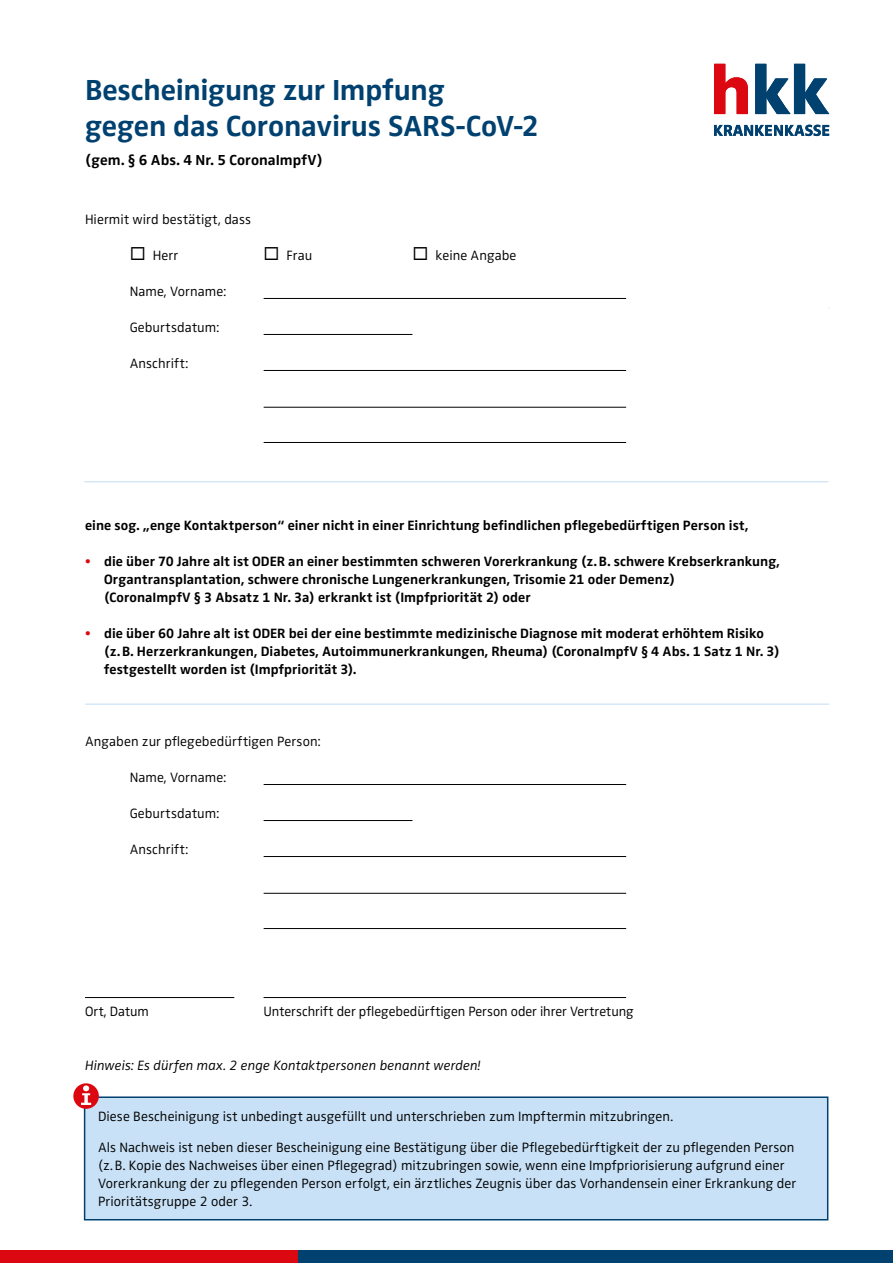
<style>
.page{position:relative;width:893px;height:1263px;background:#fff}
.page>*{position:absolute;margin:0;border:0;box-sizing:border-box;transform-origin:0 0}
.t1{font:700 30px/36px "Zwo";letter-spacing:-.005em;color:#004170}
.t2{font:700 15px "Zwo";letter-spacing:.005em;color:#000}
.t3{font:300 13.95px/18px "Zwo";letter-spacing:.005em;color:#000}
.t4{font:700 13.95px/18px "Zwo";letter-spacing:.005em;color:#000}
.t5{font:italic 300 13.95px "Zwo";letter-spacing:.005em;color:#000}
.s1{color:#db0812}
</style>
<div class="page">
<div style="left:298px;top:1250px;width:595px;height:13px;background:#004170"></div>
<div style="left:0;top:1250px;width:298px;height:13px;background:#db0812"></div>
<svg style="left:714px;top:64px;width:34px;height:50px"></svg>
<svg style="left:755px;top:64px;width:74px;height:50px"></svg>
<svg style="left:714px;top:125px;width:115px;height:11px"></svg>
<hr style="left:264px;top:298px;width:362px;height:1px;background:#000">
<hr style="left:264px;top:334px;width:148px;height:1px;background:#000">
<hr style="left:264px;top:370px;width:362px;height:1px;background:#000">
<hr style="left:264px;top:407px;width:362px;height:1px;background:#000">
<hr style="left:264px;top:442px;width:362px;height:1px;background:#000">
<hr style="left:264px;top:784px;width:362px;height:1px;background:#000">
<hr style="left:264px;top:820px;width:148px;height:1px;background:#000">
<hr style="left:264px;top:856px;width:362px;height:1px;background:#000">
<hr style="left:264px;top:893px;width:362px;height:1px;background:#000">
<hr style="left:264px;top:928px;width:362px;height:1px;background:#000">
<hr style="left:85px;top:997px;width:149px;height:1px;background:#000">
<hr style="left:264px;top:997px;width:362px;height:1px;background:#000">
<hr style="left:84px;top:481px;width:744px;height:1px;background:#c8e1f6">
<hr style="left:85px;top:703px;width:744px;height:2px;background:#c8e1f6">
<div style="left:85px;top:1097px;width:743px;height:123px;background:#c8e1f6"></div>
<div style="left:84px;top:1096px;width:744px;height:124px;border:2px solid #004170"></div>
<div style="left:73px;top:1083px;width:26px;height:26px;background:#db0812;border-radius:50%"></div>
<svg style="left:81px;top:1085px;width:10px;height:20px"></svg>
<h1 class="t1" style="left:85px;top:72px;width:456px">Bescheinigung zur Impfung<br>gegen das Coronavirus SARS-CoV-2</h1>
<p class="t2" style="left:85px;top:151px;width:239px">(gem. § 6 Abs. 4 Nr. 5 CoronaImpfV)</p>
<p class="t3" style="left:85px;top:210px;width:168px">Hiermit wird bestätigt, dass</p>
<p class="t3" style="left:130px;top:246px;width:50px">◻ Herr</p>
<p class="t3" style="left:264px;top:246px;width:50px">◻ Frau</p>
<p class="t3" style="left:412px;top:246px;width:106px">◻ keine Angabe</p>
<p class="t3" style="left:130px;top:282px;width:98px">Name, Vorname:</p>
<p class="t3" style="left:130px;top:318px;width:91px">Geburtsdatum:</p>
<p class="t3" style="left:130px;top:354px;width:60px">Anschrift:</p>
<p class="t4" style="left:85px;top:516px;width:665px">eine sog. „enge Kontaktperson“ einer nicht in einer Einrichtung befindlichen pflegebedürftigen Person ist,</p>
<p class="t4" style="left:104px;top:552px;width:677px;text-indent:-19px"><span class="s1">•</span> die über 70 Jahre alt ist ODER an einer bestimmten schweren Vorerkrankung (z.B. schwere Krebserkrankung,<br>Organtransplantation, schwere chronische Lungenerkrankungen, Trisomie 21 oder Demenz)<br>(CoronaImpfV § 3 Absatz 1 Nr. 3a) erkrankt ist (Impfpriorität 2) oder</p>
<p class="t4" style="left:104px;top:624px;width:677px;text-indent:-19px"><span class="s1">•</span> die über 60 Jahre alt ist ODER bei der eine bestimmte medizinische Diagnose mit moderat erhöhtem Risiko (z.B. Herzerkrankungen, Diabetes, Autoimmunerkrankungen, Rheuma) (CoronaImpfV § 4 Abs. 1 Satz 1 Nr. 3) festgestellt worden ist (Impfpriorität 3).</p>
<p class="t3" style="left:85px;top:732px;width:237px">Angaben zur pflegebedürftigen Person:</p>
<p class="t3" style="left:130px;top:768px;width:98px">Name, Vorname:</p>
<p class="t3" style="left:130px;top:804px;width:91px">Geburtsdatum:</p>
<p class="t3" style="left:130px;top:840px;width:60px">Anschrift:</p>
<p class="t3" style="left:85px;top:1002px;width:65px">Ort, Datum</p>
<p class="t3" style="left:264px;top:1002px;width:372px">Unterschrift der pflegebedürftigen Person oder ihrer Vertretung</p>
<p class="t5" style="left:85px;top:1057px;width:397px">Hinweis: Es dürfen max. 2 enge Kontaktpersonen benannt werden!</p>
<p class="t3" style="left:98px;top:1108px;width:577px">Diese Bescheinigung ist unbedingt ausgefüllt und unterschrieben zum Impftermin mitzubringen.</p>
<p class="t3" style="left:98px;top:1138px;width:700px">Als Nachweis ist neben dieser Bescheinigung eine Bestätigung über die Pflegebedürftigkeit der zu pflegenden Person (z.B. Kopie des Nachweises über einen Pflegegrad) mitzubringen sowie, wenn eine Impfpriorisierung aufgrund einer Vorerkrankung der zu pflegenden Person erfolgt, ein ärztliches Zeugnis über das Vorhandensein einer Erkrankung der Prioritätsgruppe 2 oder 3.</p>
</div>
